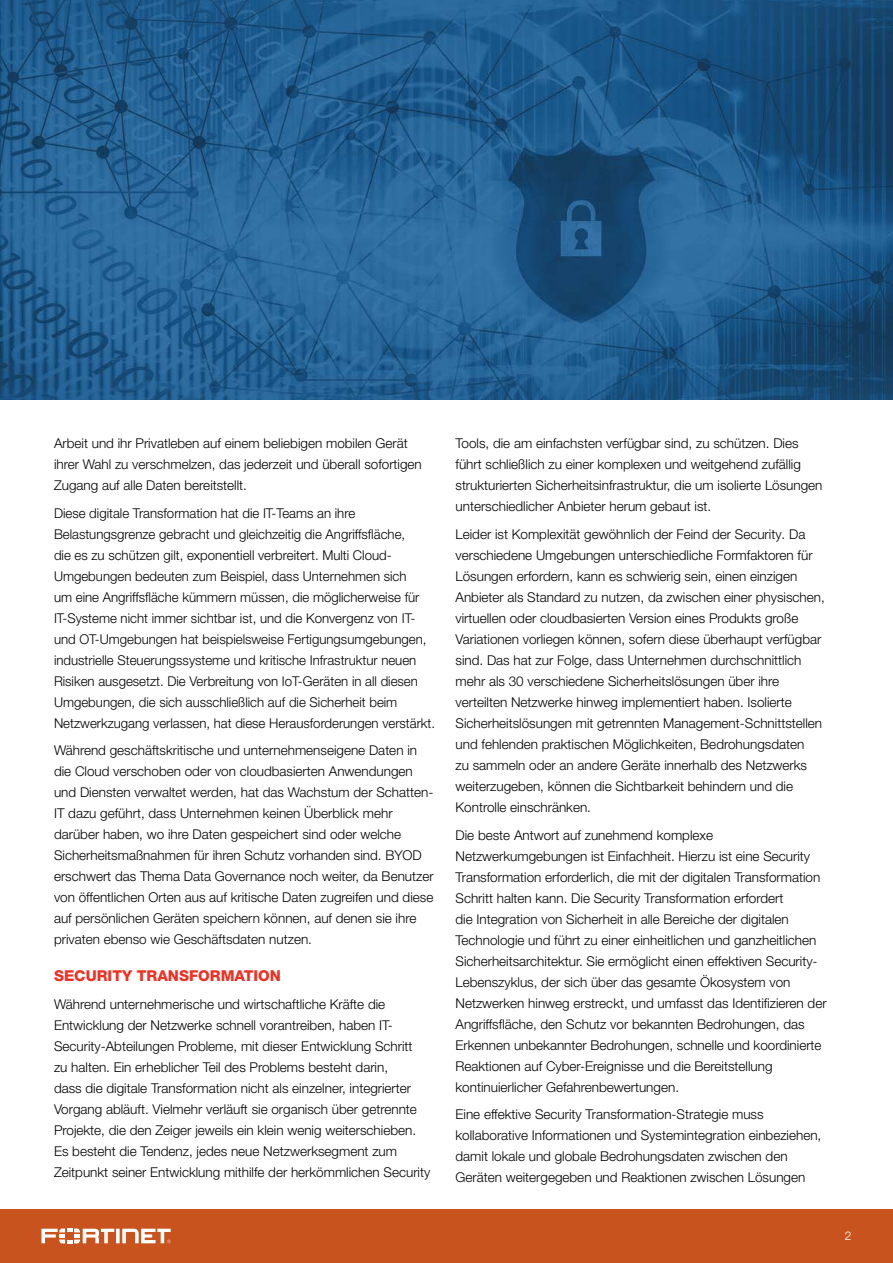
<style>
.page{position:relative;width:893px;height:1263px;background:#fff}
.page>*{position:absolute;margin:0;border:0;box-sizing:border-box;transform-origin:0 0}
.t1{font:800 15px "Helvetica Neue LT Pro";color:#ee3124}
.t2{font:300 13.5px/21px "Helvetica Neue LT Pro";color:#000}
.t3{font:300 12px "Helvetica Neue LT Pro";color:#fff}
</style>
<div class="page">
<div style="left:0;top:1209px;width:893px;height:54px;background:#c8531f"></div>
<svg style="left:41px;top:1228px;width:130px;height:15px"></svg>
<img style="left:0;top:0;width:893px;height:399px">
<p class="t2" style="left:54px;top:432px;width:369px">Arbeit und ihr Privatleben auf einem beliebigen mobilen Gerät ihrer Wahl zu verschmelzen, das jederzeit und überall sofortigen<br>Zugang auf alle Daten bereitstellt.</p>
<p class="t2" style="left:54px;top:502px;width:383px">Diese digitale Transformation hat die IT-Teams an ihre Belastungsgrenze gebracht und gleichzeitig die Angriffsfläche,<br>die es zu schützen gilt, exponentiell verbreitert. Multi Cloud-Umgebungen bedeuten zum Beispiel, dass Unternehmen sich<br>um eine Angriffsfläche kümmern müssen, die möglicherweise für IT-Systeme nicht immer sichtbar ist, und die Konvergenz von IT&shy;und OT-Umgebungen hat beispielsweise Fertigungsumgebungen, industrielle Steuerungssysteme und kritische Infrastruktur neuen Risiken ausgesetzt. Die Verbreitung von IoT-Geräten in all diesen Umgebungen, die sich ausschließlich auf die Sicherheit beim Netzwerkzugang verlassen, hat diese Herausforderungen verstärkt.</p>
<p class="t2" style="left:54px;top:740px;width:381px">Während geschäftskritische und unternehmenseigene Daten in die Cloud verschoben oder von cloudbasierten Anwendungen und Diensten verwaltet werden, hat das Wachstum der Schatten-IT dazu geführt, dass Unternehmen keinen Überblick mehr darüber haben, wo ihre Daten gespeichert sind oder welche Sicherheitsmaßnahmen für ihren Schutz vorhanden sind. BYOD erschwert das Thema Data Governance noch weiter, da Benutzer von öffentlichen Orten aus auf kritische Daten zugreifen und diese auf persönlichen Geräten speichern können, auf denen sie ihre privaten ebenso wie Geschäftsdaten nutzen.</p>
<p class="t1" style="left:54px;top:967px;width:228px">SECURITY TRANSFORMATION</p>
<p class="t2" style="left:54px;top:993px;width:378px">Während unternehmerische und wirtschaftliche Kräfte die Entwicklung der Netzwerke schnell vorantreiben, haben IT-Security-Abteilungen Probleme, mit dieser Entwicklung Schritt<br>zu halten. Ein erheblicher Teil des Problems besteht darin,<br>dass die digitale Transformation nicht als einzelner, integrierter Vorgang abläuft. Vielmehr verläuft sie organisch über getrennte Projekte, die den Zeiger jeweils ein klein wenig weiterschieben.<br>Es besteht die Tendenz, jedes neue Netzwerksegment zum Zeitpunkt seiner Entwicklung mithilfe der herkömmlichen Security</p>
<p class="t2" style="left:455px;top:432px;width:369px">Tools, die am einfachsten verfügbar sind, zu schützen. Dies führt schließlich zu einer komplexen und weitgehend zufällig strukturierten Sicherheitsinfrastruktur, die um isolierte Lösungen unterschiedlicher Anbieter herum gebaut ist.</p>
<p class="t2" style="left:455px;top:523px;width:371px">Leider ist Komplexität gewöhnlich der Feind der Security. Da verschiedene Umgebungen unterschiedliche Formfaktoren für Lösungen erfordern, kann es schwierig sein, einen einzigen Anbieter als Standard zu nutzen, da zwischen einer physischen, virtuellen oder cloudbasierten Version eines Produkts große Variationen vorliegen können, sofern diese überhaupt verfügbar sind. Das hat zur Folge, dass Unternehmen durchschnittlich mehr als 30 verschiedene Sicherheitslösungen über ihre verteilten Netzwerke hinweg implementiert haben. Isolierte Sicherheitslösungen mit getrennten Management-Schnittstellen und fehlenden praktischen Möglichkeiten, Bedrohungsdaten<br>zu sammeln oder an andere Geräte innerhalb des Netzwerks weiterzugeben, können die Sichtbarkeit behindern und die Kontrolle einschränken.</p>
<p class="t2" style="left:455px;top:824px;width:373px">Die beste Antwort auf zunehmend komplexe Netzwerkumgebungen ist Einfachheit. Hierzu ist eine Security Transformation erforderlich, die mit der digitalen Transformation Schritt halten kann. Die Security Transformation erfordert<br>die Integration von Sicherheit in alle Bereiche der digitalen Technologie und führt zu einer einheitlichen und ganzheitlichen Sicherheitsarchitektur. Sie ermöglicht einen effektiven Security-Lebenszyklus, der sich über das gesamte Ökosystem von Netzwerken hinweg erstreckt, und umfasst das Identifizieren der Angriffsfläche, den Schutz vor bekannten Bedrohungen, das Erkennen unbekannter Bedrohungen, schnelle und koordinierte Reaktionen auf Cyber-Ereignisse und die Bereitstellung kontinuierlicher Gefahrenbewertungen.</p>
<p class="t2" style="left:455px;top:1104px;width:367px">Eine effektive Security Transformation-Strategie muss kollaborative Informationen und Systemintegration einbeziehen, damit lokale und globale Bedrohungsdaten zwischen den Geräten weitergegeben und Reaktionen zwischen Lösungen</p>
<p class="t3" style="left:845px;top:1229px;width:8px">2</p>
</div>
